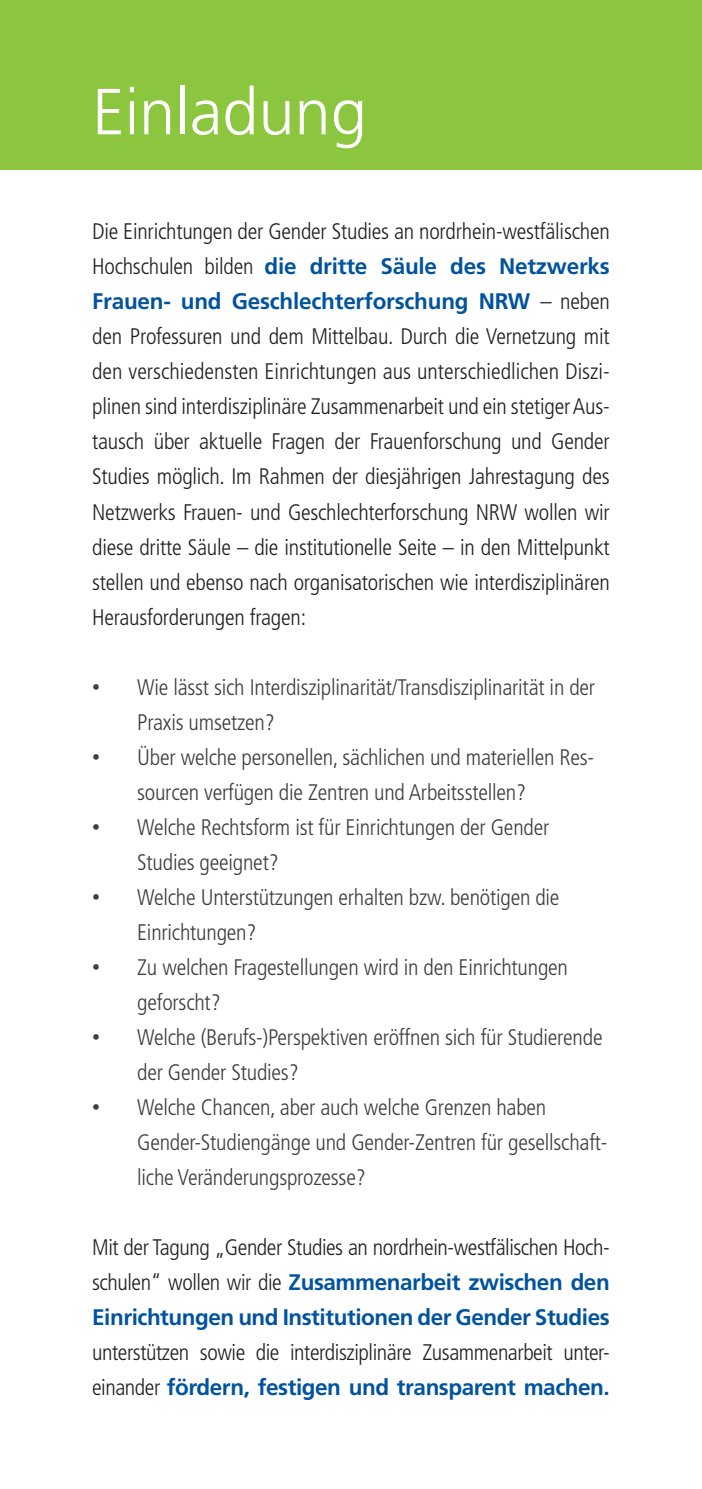
<style>
.page{position:relative;width:702px;height:1489px;background:#fff}
.page>*{position:absolute;margin:0;border:0;box-sizing:border-box;transform-origin:0 0}
.t1{font:300 65px "Frutiger";color:#fff}
.t2{font:300 condensed 22.5px/35px "Frutiger LT Std";letter-spacing:-.01em;color:#231f20}
.t3{font:300 condensed 22.5px/35px "Frutiger LT Std";letter-spacing:-.01em;color:#3e3e3f}
.s1{font-weight:700;font-stretch:normal;color:#01539e}
.s2{font-family:"Arial";font-weight:400;font-stretch:normal}
</style>
<div class="page">
<div style="left:0;top:0;width:702px;height:169px;background:#8bc63e"></div>
<p class="t1" style="left:92px;top:75px;width:276px">Einladung</p>
<p class="t2" style="left:92px;top:214px;width:519px">Die Einrichtungen der Gender Studies an nordrhein-westfälischen Hochschulen bilden <span class="s1">die dritte Säule des Netzwerks Frauen- und Geschlechterforschung NRW</span> – neben den Professuren und dem Mittelbau. Durch die Vernetzung mit den verschiedensten Einrichtungen aus unterschiedlichen Diszi&shy;plinen sind interdisziplinäre Zusammenarbeit und ein stetiger Aus-- tausch über aktuelle Fragen der Frauenforschung und Gender Studies möglich. Im Rahmen der diesjährigen Jahrestagung des Netzwerks Frauen- und Geschlechterforschung NRW wollen wir diese dritte Säule – die institutionelle Seite – in den Mittelpunkt stellen und ebenso nach organisatorischen wie interdisziplinären Herausforderungen fragen:</p>
<p class="t3" style="left:137px;top:669px;width:459px;text-indent:-45px"><span class="s2">•</span> Wie lässt sich Interdisziplinarität/Transdisziplinarität in der<br>Praxis umsetzen?</p>
<p class="t3" style="left:137px;top:739px;width:458px;text-indent:-45px"><span class="s2">•</span> Über welche personellen, sächlichen und materiellen Res&shy;sourcen verfügen die Zentren und Arbeitsstellen?</p>
<p class="t3" style="left:137px;top:809px;width:413px;text-indent:-45px"><span class="s2">•</span> Welche Rechtsform ist für Einrichtungen der Gender<br>Studies geeignet?</p>
<p class="t3" style="left:137px;top:879px;width:424px;text-indent:-45px"><span class="s2">•</span> Welche Unterstützungen erhalten bzw. benötigen die<br>Einrichtungen?</p>
<p class="t3" style="left:137px;top:949px;width:432px;text-indent:-45px"><span class="s2">•</span> Zu welchen Fragestellungen wird in den Einrichtungen geforscht?</p>
<p class="t3" style="left:137px;top:1019px;width:467px;text-indent:-45px"><span class="s2">•</span> Welche (Berufs-)Perspektiven eröffnen sich für Studierende der Gender Studies?</p>
<p class="t3" style="left:137px;top:1089px;width:472px;text-indent:-45px"><span class="s2">•</span> Welche Chancen, aber auch welche Grenzen haben<br>Gender-Studiengänge und Gender-Zentren für gesellschaft&shy;liche Veränderungsprozesse?</p>
<p class="t2" style="left:92px;top:1229px;width:519px;text-align:justify">Mit der Tagung „Gender Studies an nordrhein-westfälischen Hoch&shy;schulen“ wollen wir die <span class="s1">Zusammenarbeit zwischen den Einrichtungen und Institutionen der Gender Studies </span>unterstützen sowie die interdisziplinäre Zusammenarbeit unter&shy;einander <span class="s1">fördern, festigen und transparent machen.</span></p>
</div>
